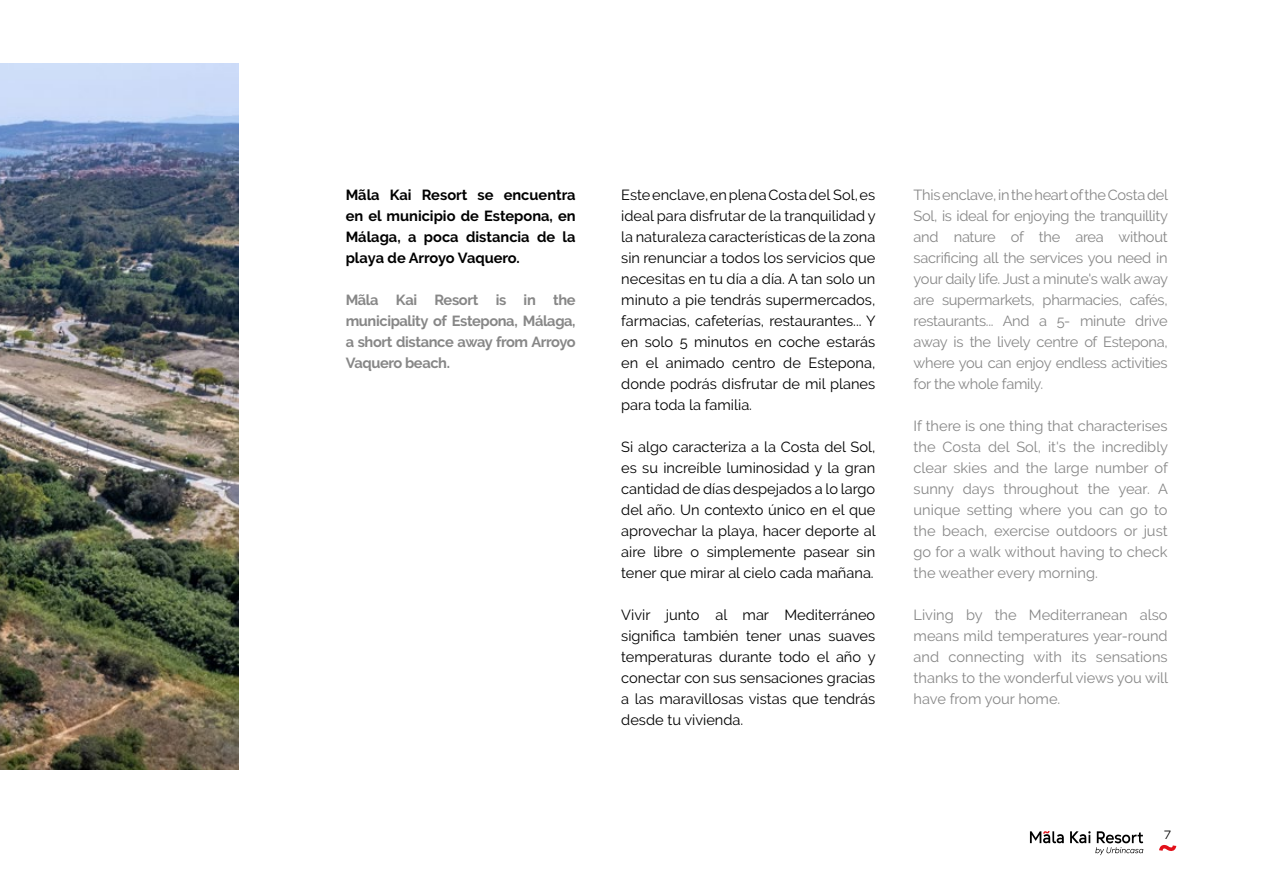
<style>
.page{position:relative;width:1263px;height:893px;background:#fff}
.page>*{position:absolute;margin:0;border:0;box-sizing:border-box;transform-origin:0 0}
.t1{font:14.7px/21px "Raleway";color:#000;text-align:justify}
.t2{font:14.7px/21px "Raleway";color:#878787;text-align:justify}
.t3{font:700 14.7px/21px "Raleway";color:#000;text-align:justify}
.t4{font:700 14.7px/21px "Raleway";letter-spacing:-.025em;color:#878787;text-align:justify}
.t5{font:12px "Nexa";color:#000}
</style>
<div class="page">
<svg style="left:1070px;top:831px;width:73px;height:24px"></svg>
<svg style="left:1030px;top:831px;width:34px;height:12px"></svg>
<svg style="left:1159px;top:845px;width:17px;height:6px"></svg>
<img style="left:0;top:64px;width:239px;height:705px">
<p class="t3" style="left:346px;top:185px;width:231px">Mãla Kai Resort se encuentra en el municipio de Estepona, en Málaga, a poca distancia de la playa de Arroyo Vaquero.</p>
<p class="t4" style="left:346px;top:290px;width:231px">Mãla Kai Resort is in the municipality of Estepona, Málaga, a short distance away from Arroyo Vaquero beach.</p>
<p class="t1" style="left:621px;top:185px;width:256px">Este enclave, en plena Costa del Sol, es ideal para disfrutar de la tranquilidad y la naturaleza características de la zona sin renunciar a todos los servicios que necesitas en tu día a día. A tan solo un minuto a pie tendrás supermercados, farmacias, cafeterías, restaurantes... Y en solo 5 minutos en coche estarás en el animado centro de Estepona, donde podrás disfrutar de mil planes para toda la familia.</p>
<p class="t1" style="left:621px;top:437px;width:256px">Si algo caracteriza a la Costa del Sol, es su increíble luminosidad y la gran cantidad de días despejados a lo largo del año. Un contexto único en el que aprovechar la playa, hacer deporte al aire libre o simplemente pasear sin tener que mirar al cielo cada mañana.</p>
<p class="t1" style="left:621px;top:605px;width:256px">Vivir junto al mar Mediterráneo significa también tener unas suaves temperaturas durante todo el año y conectar con sus sensaciones gracias a las maravillosas vistas que tendrás desde tu vivienda.</p>
<p class="t2" style="left:913px;top:185px;width:256px">This enclave, in the heart of the Costa del Sol, is ideal for enjoying the tranquillity and nature of the area without sacrificing all the services you need in your daily life. Just a minute's walk away are supermarkets, pharmacies, cafés, restaurants... And a 5- minute drive away is the lively centre of Estepona, where you can enjoy endless activities for the whole family.</p>
<p class="t2" style="left:913px;top:416px;width:256px">If there is one thing that characterises the Costa del Sol, it's the incredibly clear skies and the large number of sunny days throughout the year. A unique setting where you can go to the beach, exercise outdoors or just go for a walk without having to check the weather every morning.</p>
<p class="t2" style="left:913px;top:605px;width:256px">Living by the Mediterranean also means mild temperatures year-round and connecting with its sensations thanks to the wonderful views you will have from your home.</p>
<p class="t5" style="left:1164px;top:828px;width:8px">7</p>
</div>
